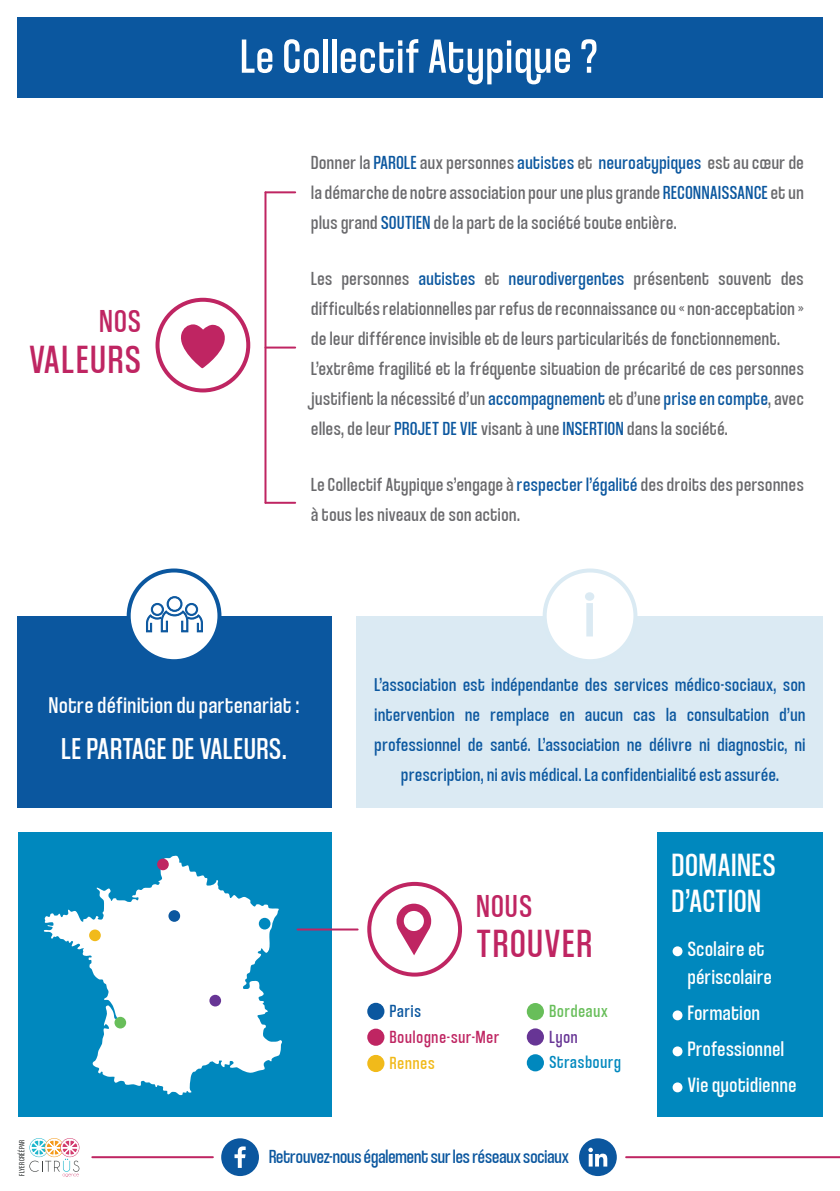
<style>
.page{position:relative;width:840px;height:1191px;background:#fff}
.page>*{position:absolute;margin:0;border:0;box-sizing:border-box;transform-origin:0 0}
.t1{font:700 74.8px "Champagne&Limousines";color:#dbeaf3}
.t2{font:50px "Coolvetica Condensed Rg";letter-spacing:.03em;color:#fff}
.t3{font:41.6px "Coolvetica Condensed Rg";letter-spacing:.05em;color:#bf2562}
.t4{font:34px/36px "Coolvetica Condensed Rg";letter-spacing:.03em;color:#fff}
.t5{font:33.6px "Coolvetica Condensed Rg";letter-spacing:.05em;color:#bf2562}
.t6{font:31.8px "Coolvetica Condensed Rg";letter-spacing:.03em;color:#fff}
.t7{font:24px "Coolvetica Condensed Rg";letter-spacing:.03em;color:#fff}
.t8{font:22px/36px "Coolvetica Condensed Rg";letter-spacing:.03em;color:#fff}
.t9{font:20px/30px "Coolvetica Condensed Rg";letter-spacing:.03em;color:#69696c}
.t10{font:20px "Coolvetica Condensed Rg";color:#0b579f}
.t11{font:19.6px/30px "Coolvetica Condensed Rg";letter-spacing:.03em;color:#0b579f;text-align:center}
.t12{font:18.6px "Coolvetica Condensed Rg";letter-spacing:.05em;color:#bf2562}
.t13{font:18.6px "Coolvetica Condensed Rg";letter-spacing:.05em;color:#0088be}
.t14{font:18.6px "Coolvetica Condensed Rg";letter-spacing:.05em;color:#68be5a}
.t15{font:18.6px "Coolvetica Condensed Rg";letter-spacing:.05em;color:#f1ba1a}
.t16{font:18.6px "Coolvetica Condensed Rg";letter-spacing:.05em;color:#0b579f}
.t17{font:18.6px "Coolvetica Condensed Rg";color:#673595}
.t18{font:8px "Coolvetica Condensed Rg";letter-spacing:.03em;color:#424545}
.s1{color:#0b579f}
</style>
<div class="page">
<div style="left:155px;top:298px;width:95px;height:94px;border:4px solid #bf2562;border-radius:50%"></div>
<svg style="left:181px;top:324px;width:44px;height:44px"></svg>
<hr style="left:264px;top:192px;width:2px;height:311px;background:#bf2562">
<hr style="left:265px;top:191px;width:30px;height:2px;background:#bf2562">
<hr style="left:265px;top:346px;width:30px;height:2px;background:#bf2562">
<hr style="left:265px;top:502px;width:30px;height:2px;background:#bf2562">
<div style="left:17px;top:17px;width:805px;height:81px;background:#0b579f"></div>
<div style="left:17px;top:616px;width:314px;height:191px;background:#0b579f"></div>
<div style="left:18px;top:832px;width:313px;height:284px;background:#0088be"></div>
<div style="left:356px;top:616px;width:466px;height:191px;background:#dbeaf3"></div>
<div style="left:544px;top:570px;width:91px;height:91px;background:#fff;border-radius:50%"></div>
<div style="left:542px;top:568px;width:95px;height:95px;border:4px solid #daeaf3;border-radius:50%"></div>
<div style="left:129px;top:570px;width:90px;height:91px;background:#fff;border-radius:50%"></div>
<div style="left:127px;top:568px;width:94px;height:95px;border:4px solid #0b579f;border-radius:50%"></div>
<svg style="left:146px;top:596px;width:57px;height:36px"></svg>
<svg style="left:44px;top:855px;width:238px;height:241px;fill:#fff"></svg>
<div style="left:367px;top:882px;width:95px;height:94px;border:4px solid #bf2562;border-radius:50%"></div>
<svg style="left:396px;top:903px;width:35px;height:52px"></svg>
<div style="left:407px;top:914px;width:14px;height:14px;background:#fff;border-radius:50%"></div>
<hr style="left:297px;top:928px;width:60px;height:2px;background:#bf2562">
<div style="left:367px;top:1002px;width:17px;height:18px;background:#0b579f;border-radius:50%"></div>
<div style="left:367px;top:1028px;width:17px;height:17px;background:#bf2562;border-radius:50%"></div>
<div style="left:367px;top:1055px;width:17px;height:17px;background:#f1ba1a;border-radius:50%"></div>
<div style="left:526px;top:1003px;width:17px;height:17px;background:#68be5a;border-radius:50%"></div>
<div style="left:526px;top:1028px;width:17px;height:17px;background:#673595;border-radius:50%"></div>
<div style="left:526px;top:1054px;width:17px;height:17px;background:#0088be;border-radius:50%"></div>
<div style="left:578px;top:1138px;width:38px;height:38px;background:#0b579f;border-radius:50%"></div>
<svg style="left:588px;top:1147px;width:19px;height:19px"></svg>
<div style="left:221px;top:1138px;width:38px;height:38px;background:#0b579f;border-radius:50%"></div>
<svg style="left:234px;top:1146px;width:11px;height:21px"></svg>
<hr style="left:625px;top:1156px;width:214px;height:2px;background:#bf2562">
<hr style="left:92px;top:1156px;width:121px;height:2px;background:#bf2562">
<div style="left:656px;top:832px;width:166px;height:284px;background:#0088be"></div>
<div style="left:672px;top:946px;width:10px;height:10px;background:#fff;border-radius:50%"></div>
<div style="left:672px;top:1010px;width:10px;height:10px;background:#fff;border-radius:50%"></div>
<div style="left:672px;top:1046px;width:10px;height:10px;background:#fff;border-radius:50%"></div>
<div style="left:672px;top:1082px;width:10px;height:10px;background:#fff;border-radius:50%"></div>
<div style="left:29px;top:1138px;width:19px;height:19px;background:#d5f1f5;border-radius:50%"></div>
<div style="left:30px;top:1138px;width:18px;height:18px;background:#8ad8e4;border-radius:50%"></div>
<div style="left:45px;top:1138px;width:19px;height:19px;background:#fbe2bd;border-radius:50%"></div>
<div style="left:45px;top:1138px;width:18px;height:18px;background:#f9ca87;border-radius:50%"></div>
<div style="left:60px;top:1138px;width:19px;height:19px;background:#f4d2de;border-radius:50%"></div>
<div style="left:61px;top:1138px;width:18px;height:18px;background:#e798b2;border-radius:50%"></div>
<svg style="left:29px;top:1139px;width:50px;height:38px"></svg>
<div style="left:168px;top:910px;width:12px;height:11px;background:#0b579f;border-radius:50%"></div>
<div style="left:89px;top:929px;width:12px;height:12px;background:#f1ba1a;border-radius:50%"></div>
<div style="left:114px;top:1016px;width:12px;height:12px;background:#68be5a;border-radius:50%"></div>
<div style="left:209px;top:994px;width:12px;height:12px;background:#673595;border-radius:50%"></div>
<div style="left:259px;top:918px;width:11px;height:11px;background:#0088be;border-radius:50%"></div>
<div style="left:157px;top:858px;width:12px;height:12px;background:#bf2562;border-radius:50%"></div>
<h2 class="t2" style="left:240px;top:25px;width:358px">Le Collectif Atypique ?</h2>
<h3 class="t5" style="left:100px;top:300px;width:43px">NOS</h3>
<h3 class="t3" style="left:30px;top:333px;width:113px">VALEURS</h3>
<p class="t9" style="left:311px;top:146px;width:494px;text-align:justify">Donner la <span class="s1">PAROLE</span> aux personnes <span class="s1">autistes</span> et <span class="s1">neuroatypiques</span> est au cœur de la démarche de notre association pour une plus grande <span class="s1">RECONNAISSANCE</span> et un plus grand <span class="s1">SOUTIEN</span> de la part de la société toute entière.</p>
<p class="t9" style="left:311px;top:263px;width:494px">Les personnes <span class="s1">autistes</span> et <span class="s1">neurodivergentes</span> présentent souvent des difficultés relationnelles par refus de reconnaissance ou « non-acceptation » de leur différence invisible et de leurs particularités de fonctionnement.<br>L’extrême fragilité et la fréquente situation de précarité de ces personnes justifient la nécessité d’un <span class="s1">accompagnement</span> et d’une <span class="s1">prise en compte</span>, avec elles, de leur <span class="s1">PROJET DE VIE</span> visant à une <span class="s1">INSERTION</span> dans la société.</p>
<p class="t9" style="left:311px;top:469px;width:493px">Le Collectif Atypique s’engage à <span class="s1">respecter l’égalité</span> des droits des personnes à tous les niveaux de son action.</p>
<p class="t7" style="left:49px;top:690px;width:252px">Notre définition du partenariat :</p>
<h3 class="t6" style="left:61px;top:728px;width:226px">LE PARTAGE DE VALEURS.</h3>
<h1 class="t1" style="left:581px;top:569px;width:17px">i</h1>
<p class="t11" style="left:374px;top:668px;width:432px">L’association est indépendante des services médico-sociaux, son intervention ne remplace en aucun cas la consultation d’un professionnel de santé. L’association ne délivre ni diagnostic, ni prescription, ni avis médical. La confidentialité est assurée.</p>
<h3 class="t5" style="left:476px;top:884px;width:57px">NOUS</h3>
<h3 class="t3" style="left:476px;top:917px;width:117px">TROUVER</h3>
<p class="t16" style="left:389px;top:999px;width:32px">Paris</p>
<p class="t12" style="left:389px;top:1025px;width:111px">Boulogne-sur-Mer</p>
<p class="t15" style="left:389px;top:1051px;width:46px">Rennes</p>
<p class="t14" style="left:549px;top:999px;width:60px">Bordeaux</p>
<p class="t17" style="left:549px;top:1024px;width:30px">Lyon</p>
<p class="t13" style="left:549px;top:1050px;width:73px">Strasbourg</p>
<h3 class="t4" style="left:671px;top:846px;width:105px">DOMAINES<br>D’ACTION</h3>
<p class="t8" style="left:687px;top:934px;width:85px;line-height:28px">Scolaire et périscolaire</p>
<p class="t8" style="left:687px;top:994px;width:110px">Formation<br>Professionnel<br>Vie quotidienne</p>
<p class="t18" style="left:17px;top:1175px;width:37px;rotate:-90deg">FLYER CRÉÉ PAR</p>
<p class="t10" style="left:269px;top:1144px;width:301px">Retrouvez-nous également sur les réseaux sociaux</p>
</div>
